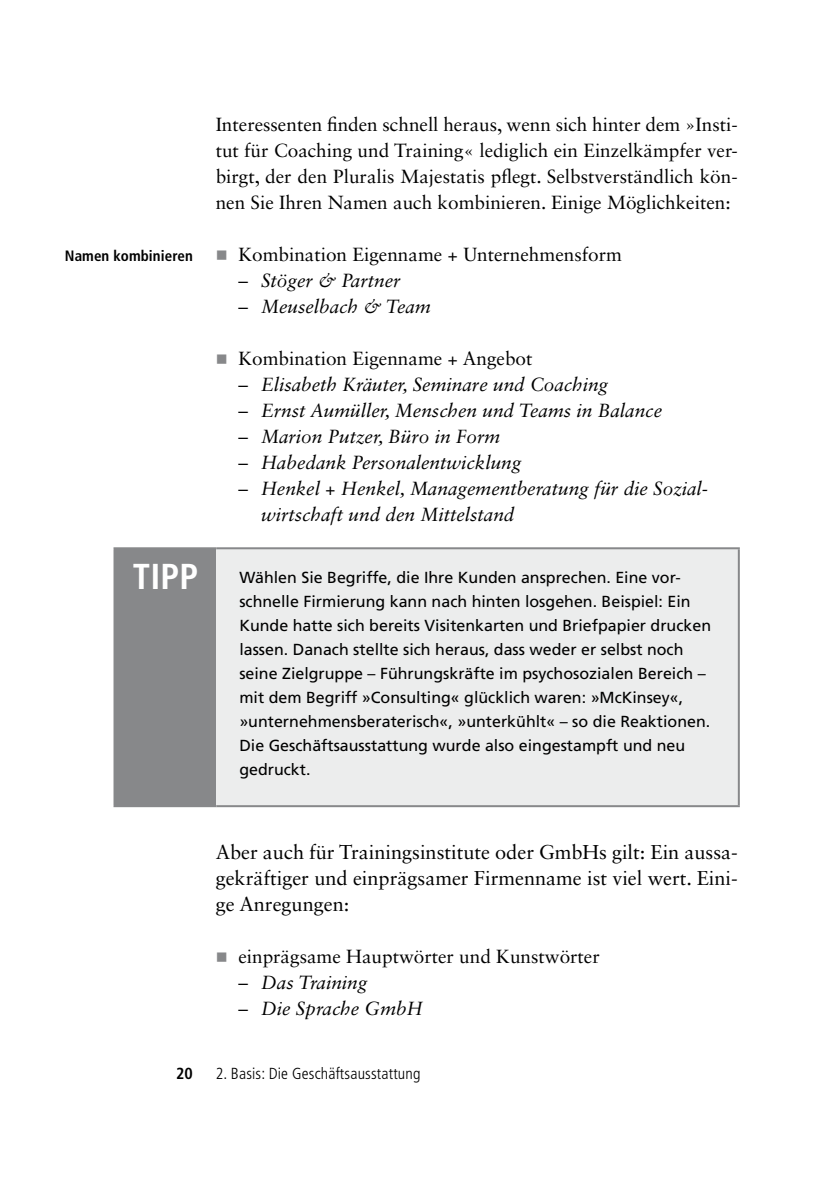
<style>
.page{position:relative;width:840px;height:1191px;background:#fff}
.page>*{position:absolute;margin:0;border:0;box-sizing:border-box;transform-origin:0 0}
.t1{font:700 condensed 36px "Frutiger LT Std";color:#fff}
.t2{font:20px/26px "Sabon LT Std";color:#000;text-align:justify}
.t3{font:19px/26px "Sabon LT Std";color:#000;text-align:justify}
.t4{font:italic 19px/26px "Sabon LT Std";color:#000}
.t5{font:16px/24px "Frutiger LT Std";color:#000}
.t6{font:300 condensed 16px "Frutiger LT Std";letter-spacing:.01em;color:#000}
.t7{font:700 condensed 16px "Frutiger LT Std";color:#000}
.t8{font:700 condensed 15px "Frutiger LT Std";letter-spacing:.005em;color:#000}
.s1{font-style:normal}
</style>
<div class="page">
<div style="left:114px;top:548px;width:102px;height:258px;background:#87888a"></div>
<div style="left:216px;top:548px;width:522px;height:258px;background:#eceded"></div>
<hr style="left:113px;top:547px;width:103px;height:2px;background:#87888a">
<hr style="left:113px;top:805px;width:103px;height:2px;background:#87888a">
<hr style="left:216px;top:547px;width:523px;height:2px;background:#87888a">
<hr style="left:113px;top:549px;width:2px;height:256px;background:#87888a">
<hr style="left:737px;top:549px;width:2px;height:256px;background:#87888a">
<hr style="left:216px;top:805px;width:523px;height:2px;background:#87888a">
<p class="t8" style="left:65px;top:247px;width:129px">Namen kombinieren</p>
<p class="t3" style="left:215px;top:111px;width:523px">Interessenten finden schnell heraus, wenn sich hinter dem »Insti&shy;tut für Coaching und Training« lediglich ein Einzelkämpfer ver&shy;birgt, der den Pluralis Majestatis pflegt. Selbstverständlich kön&shy;nen Sie Ihren Namen auch kombinieren. Einige Möglichkeiten:</p>
<p class="t3" style="left:238px;top:241px;width:385px">Kombination Eigenname + Unternehmensform</p>
<p class="t4" style="left:238px;top:267px;width:164px"><span class="s1">–</span> Stöger &amp; Partner</p>
<p class="t4" style="left:238px;top:293px;width:194px"><span class="s1">–</span> Meuselbach &amp; Team</p>
<p class="t3" style="left:238px;top:345px;width:295px">Kombination Eigenname + Angebot</p>
<p class="t4" style="left:238px;top:371px;width:371px"><span class="s1">–</span> Elisabeth Kräuter, Seminare und Coaching</p>
<p class="t4" style="left:238px;top:397px;width:425px"><span class="s1">–</span> Ernst Aumüller, Menschen und Teams in Balance</p>
<p class="t4" style="left:238px;top:423px;width:263px"><span class="s1">–</span> Marion Putzer, Büro in Form</p>
<p class="t4" style="left:238px;top:449px;width:284px"><span class="s1">–</span> Habedank Personalentwicklung</p>
<p class="t4" style="left:261px;top:475px;width:448px;text-indent:-23px"><span class="s1">–</span> Henkel + Henkel, Managementberatung für die Sozial&shy;wirtschaft und den Mittelstand</p>
<h1 class="t1" style="left:133px;top:555px;width:67px">TIPP</h1>
<p class="t5" style="left:239px;top:565px;width:473px">Wählen Sie Begriffe, die Ihre Kunden ansprechen. Eine vor&shy;schnelle Firmierung kann nach hinten losgehen. Beispiel: Ein Kunde hatte sich bereits Visitenkarten und Briefpapier drucken lassen. Danach stellte sich heraus, dass weder er selbst noch seine Zielgruppe – Führungskräfte im psychosozialen Bereich – mit dem Begriff »Consulting« glücklich waren: »McKinsey«, »unternehmensberaterisch«, »unterkühlt« – so die Reaktionen.<br>Die Geschäftsausstattung wurde also eingestampft und neu gedruckt.</p>
<p class="t2" style="left:215px;top:839px;width:523px">Aber auch für Trainingsinstitute oder GmbHs gilt: Ein aussa&shy;gekräftiger und einprägsamer Firmenname ist viel wert. Eini&shy;ge Anregungen:</p>
<p class="t3" style="left:238px;top:943px;width:363px">einprägsame Hauptwörter und Kunstwörter</p>
<p class="t4" style="left:238px;top:969px;width:130px"><span class="s1">–</span> Das Training</p>
<p class="t4" style="left:238px;top:995px;width:186px"><span class="s1">–</span> Die Sprache GmbH</p>
<p class="t7" style="left:176px;top:1064px;width:18px">20</p>
<p class="t6" style="left:215px;top:1064px;width:206px">2. Basis: Die Geschäftsausstattung</p>
</div>
